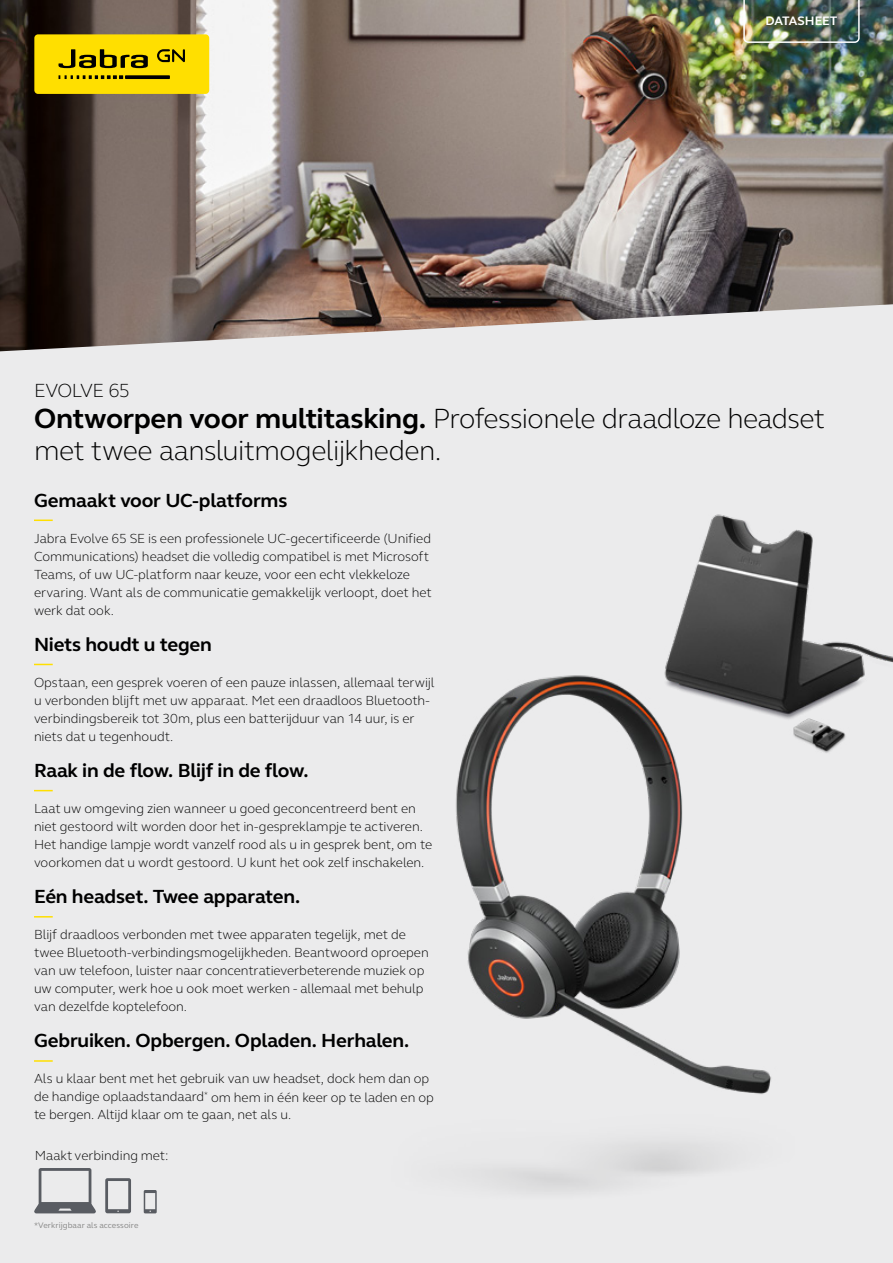
<style>
.page{position:relative;width:893px;height:1263px;background:#ebebec}
.page>*{position:absolute;margin:0;border:0;box-sizing:border-box;transform-origin:0 0}
.t1{font:300 28.5px/31.5px "GN Elliot";letter-spacing:-.02em;color:#000}
.t2{font:700 19.5px "GN Elliot";letter-spacing:-.01em;color:#000}
.t3{font:300 19.5px "GN Elliot";letter-spacing:-.03em;color:#000}
.t4{font:300 13.5px/18px "GN Elliot";letter-spacing:-.005em;color:#000}
.t5{font:700 12.6px "GN Elliot";color:#fff}
.t6{font:8.25px "GN Elliot";letter-spacing:.01em;color:#878786}
.s1{font-weight:700}
</style>
<div class="page">
<img style="left:0;top:0;width:893px;height:351px">
<svg style="left:34px;top:519px;width:19px;height:2px"></svg>
<svg style="left:34px;top:664px;width:19px;height:1px"></svg>
<svg style="left:34px;top:790px;width:19px;height:1px"></svg>
<svg style="left:34px;top:916px;width:19px;height:1px"></svg>
<svg style="left:34px;top:1060px;width:19px;height:2px"></svg>
<div style="left:34px;top:34px;width:175px;height:60px;background:#ffdf00;border-radius:4px"></div>
<svg style="left:59px;top:49px;width:89px;height:19px"></svg>
<svg style="left:59px;top:75px;width:64px;height:4px"></svg>
<svg style="left:125px;top:75px;width:45px;height:4px"></svg>
<svg style="left:157px;top:49px;width:28px;height:13px"></svg>
<img style="left:743px;top:0;width:117px;height:43px">
<svg style="left:144px;top:1190px;width:13px;height:23px"></svg>
<svg style="left:34px;top:1168px;width:62px;height:45px"></svg>
<svg style="left:105px;top:1178px;width:26px;height:35px"></svg>
<img style="left:446px;top:205px;width:447px;height:420px">
<img style="left:456px;top:625px;width:437px;height:567px">
<p class="t5" style="left:766px;top:13px;width:73px">DATASHEET</p>
<h2 class="t3" style="left:34px;top:377px;width:98px">EVOLVE 65</h2>
<h1 class="t1" style="left:34px;top:402px;width:792px"><span class="s1">Ontworpen voor multitasking.</span> Professionele draadloze headset met twee aansluitmogelijkheden.</h1>
<h2 class="t2" style="left:34px;top:487px;width:255px">Gemaakt voor UC-platforms</h2>
<p class="t4" style="left:34px;top:529px;width:399px">Jabra Evolve 65 SE is een professionele UC-gecertificeerde (Unified Communications) headset die volledig compatibel is met Microsoft Teams, of uw UC-platform naar keuze, voor een echt vlekkeloze ervaring. Want als de communicatie gemakkelijk verloopt, doet het werk dat ook.</p>
<h2 class="t2" style="left:34px;top:631px;width:179px">Niets houdt u tegen</h2>
<p class="t4" style="left:34px;top:673px;width:402px">Opstaan, een gesprek voeren of een pauze inlassen, allemaal terwijl u verbonden blijft met uw apparaat. Met een draadloos Bluetooth&shy;verbindingsbereik tot 30m, plus een batterijduur van 14 uur, is er niets dat u tegenhoudt.</p>
<h2 class="t2" style="left:34px;top:757px;width:276px">Raak in de flow. Blijf in de flow.</h2>
<p class="t4" style="left:34px;top:799px;width:400px">Laat uw omgeving zien wanneer u goed geconcentreerd bent en niet gestoord wilt worden door het in-gespreklampje te activeren.<br>Het handige lampje wordt vanzelf rood als u in gesprek bent, om te voorkomen dat u wordt gestoord. U kunt het ook zelf inschakelen.</p>
<h2 class="t2" style="left:34px;top:884px;width:268px">Eén headset. Twee apparaten.</h2>
<p class="t4" style="left:34px;top:925px;width:396px">Blijf draadloos verbonden met twee apparaten tegelijk, met de twee Bluetooth-verbindingsmogelijkheden. Beantwoord oproepen van uw telefoon, luister naar concentratieverbeterende muziek op uw computer, werk hoe u ook moet werken - allemaal met behulp van dezelfde koptelefoon.</p>
<h2 class="t2" style="left:34px;top:1028px;width:377px">Gebruiken. Opbergen. Opladen. Herhalen.</h2>
<p class="t4" style="left:34px;top:1069px;width:401px">Als u klaar bent met het gebruik van uw headset, dock hem dan op de handige oplaadstandaard<sup>*</sup> om hem in één keer op te laden en op te bergen. Altijd klaar om te gaan, net als u.</p>
<p class="t4" style="left:35px;top:1145px;width:135px">Maakt verbinding met:</p>
<p class="t6" style="left:34px;top:1220px;width:106px">*Verkrijgbaar als accessoire</p>
</div>
